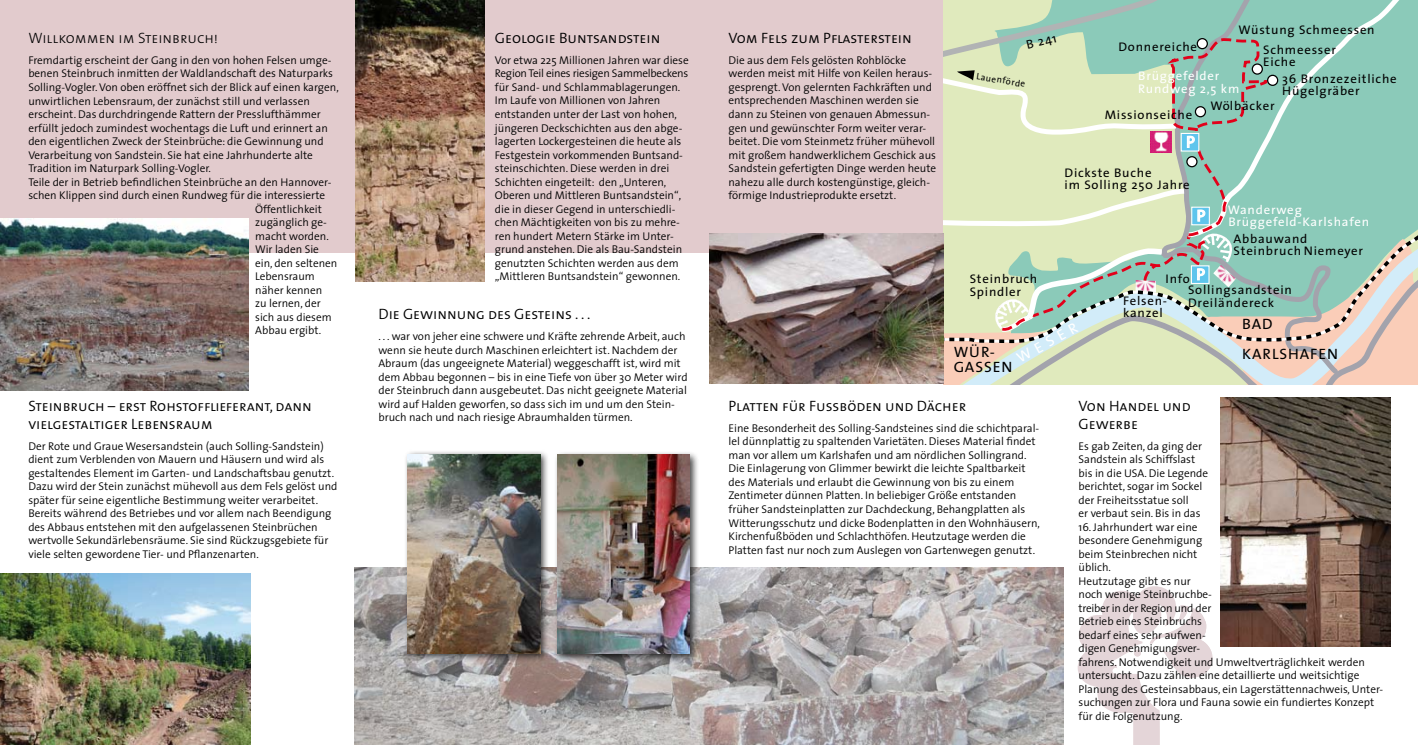
<style>
.page{position:relative;width:1418px;height:745px;background:#fff}
.page>*{position:absolute;margin:0;border:0;box-sizing:border-box;transform-origin:0 0}
.t1{font:16.25px "The Sans";color:#fff}
.t2{font:15px/18px "The Sans Semi Light Caps";color:#000}
.t3{font:15px "The Sans Light Caps";color:#000}
.t4{font:15px/15px "The Sans";letter-spacing:.06em;color:#000}
.t5{font:15px "The Sans";color:#fff}
.t6{font:12.5px/12.5px "The Sans";letter-spacing:.06em;color:#000}
.t7{font:12.5px/12.5px "The Sans";letter-spacing:.06em;color:#fff}
.t8{font:300 11.25px/13.5px "The Sans";color:#000}
.t9{font:9.38px "The Sans";color:#000}
</style>
<div class="page">
<svg style="left:1077px;top:586px;width:136px;height:158px"></svg>
<div style="left:0;top:0;width:1417px;height:252px;background:#e2cbcd"></div>
<img style="left:0;top:218px;width:248px;height:172px">
<img style="left:355px;top:0;width:129px;height:281px">
<img style="left:0;top:573px;width:250px;height:171px">
<img style="left:354px;top:567px;width:709px;height:177px">
<svg style="left:943px;top:0;width:474px;height:191px;background:#9fd0bb"></svg>
<svg style="left:1025px;top:37px;width:253px;height:154px;background:#acceb6"></svg>
<div style="left:1180px;top:133px;width:19px;height:18px;background:#5ec5ed;border:1px solid #fff"></div>
<svg style="left:943px;top:70px;width:252px;height:78px;background:#dae6c0"></svg>
<img style="left:1150px;top:131px;width:21px;height:21px">
<svg style="left:943px;top:191px;width:474px;height:193px;background:#c3d3be"></svg>
<div style="left:403px;top:449px;width:152px;height:218px;background:#000;opacity:.75"></div>
<img style="left:407px;top:454px;width:133px;height:198px">
<div style="left:553px;top:450px;width:151px;height:218px;background:#000;opacity:.75"></div>
<img style="left:557px;top:454px;width:133px;height:199px">
<img style="left:1220px;top:397px;width:170px;height:249px">
<img style="left:710px;top:233px;width:233px;height:151px">
<h2 class="t3" style="left:28px;top:25px;width:191px">Willkommen im Steinbruch!</h2>
<p class="t8" style="left:28px;top:53px;width:305px">Fremdartig erscheint der Gang in den von hohen Felsen umge-</p>
<p class="t8" style="left:28px;top:66px;width:306px">benen Steinbruch inmitten der Waldlandschaft des Naturparks</p>
<p class="t8" style="left:28px;top:80px;width:312px">Solling-Vogler. Von oben eröffnet sich der Blick auf einen kargen,</p>
<p class="t8" style="left:28px;top:93px;width:283px">unwirtlichen Lebensraum, der zunächst still und verlassen</p>
<p class="t8" style="left:28px;top:107px;width:294px">erscheint. Das durchdringende Rattern der Presslufthämmer</p>
<p class="t8" style="left:28px;top:120px;width:301px">erfüllt jedoch zumindest wochentags die Luft und erinnert an</p>
<p class="t8" style="left:28px;top:134px;width:297px">den eigentlichen Zweck der Steinbrüche: die Gewinnung und</p>
<p class="t8" style="left:28px;top:147px;width:286px">Verarbeitung von Sandstein. Sie hat eine Jahrhunderte alte</p>
<p class="t8" style="left:28px;top:161px;width:184px">Tradition im Naturpark Solling-Vogler.</p>
<p class="t8" style="left:28px;top:174px;width:304px">Teile der in Betrieb befindlichen Steinbrüche an den Hannover-</p>
<p class="t8" style="left:28px;top:188px;width:298px">schen Klippen sind durch einen Rundweg für die interessierte</p>
<p class="t8" style="left:255px;top:201px;width:68px">Öffentlichkeit</p>
<p class="t8" style="left:255px;top:215px;width:73px">zugänglich ge-</p>
<p class="t8" style="left:255px;top:228px;width:75px">macht worden.</p>
<p class="t8" style="left:255px;top:242px;width:65px">Wir laden Sie</p>
<p class="t8" style="left:255px;top:255px;width:84px">ein, den seltenen</p>
<p class="t8" style="left:255px;top:269px;width:61px">Lebensraum</p>
<p class="t8" style="left:255px;top:282px;width:69px">näher kennen</p>
<p class="t8" style="left:255px;top:296px;width:67px">zu lernen, der</p>
<p class="t8" style="left:255px;top:309px;width:78px">sich aus diesem</p>
<p class="t8" style="left:255px;top:323px;width:68px">Abbau ergibt.</p>
<h2 class="t2" style="left:28px;top:396px;width:285px">Steinbruch – erst Rohstoff lieferant, dann vielgestaltiger Lebensraum</h2>
<p class="t8" style="left:28px;top:438px;width:310px">Der Rote und Graue Wesersandstein (auch Solling-Sandstein) dient zum Verblenden von Mauern und Häusern und wird als gestaltendes Element im Garten- und Landschaftsbau genutzt.<br>Dazu wird der Stein zunächst mühevoll aus dem Fels gelöst und später für seine eigentliche Bestimmung weiter verarbeitet.<br>Bereits während des Betriebes und vor allem nach Beendigung des Abbaus entstehen mit den aufgelassenen Steinbrüchen wertvolle Sekundärlebensräume. Sie sind Rückzugsgebiete für viele selten gewordene Tier- und Pflanzenarten.</p>
<h2 class="t2" style="left:495px;top:28px;width:167px">Geologie Buntsandstein</h2>
<p class="t8" style="left:495px;top:53px;width:195px">Vor etwa 225 Millionen Jahren war diese Region Teil eines riesigen Sammelbeckens für Sand- und Schlammablagerungen.<br>Im Laufe von Millionen von Jahren entstanden unter der Last von hohen, jüngeren Deckschichten aus den abge&shy;lagerten Lockergesteinen die heute als Festgestein vorkommenden Buntsand&shy;steinschichten. Diese werden in drei Schichten eingeteilt: den „Unteren, Oberen und Mittleren Buntsandstein“, die in dieser Gegend in unterschiedli&shy;chen Mächtigkeiten von bis zu mehre&shy;ren hundert Metern Stärke im Unter&shy;grund anstehen. Die als Bau-Sandstein genutzten Schichten werden aus dem „Mittleren Buntsandstein“ gewonnen.</p>
<h2 class="t2" style="left:378px;top:304px;width:213px">Die Gewinnung des Gesteins . . .</h2>
<p class="t8" style="left:378px;top:329px;width:311px">. . . war von jeher eine schwere und Kräfte zehrende Arbeit, auch wenn sie heute durch Maschinen erleichtert ist. Nachdem der Abraum (das ungeeignete Material) weggeschafft ist, wird mit dem Abbau begonnen – bis in eine Tiefe von über 30 Meter wird der Steinbruch dann ausgebeutet. Das nicht geeignete Material wird auf Halden geworfen, so dass sich im und um den Stein&shy;bruch nach und nach riesige Abraumhalden türmen.</p>
<h2 class="t2" style="left:728px;top:28px;width:185px">Vom Fels zum Pf lasterstein</h2>
<p class="t8" style="left:728px;top:53px;width:209px">Die aus dem Fels gelösten Rohblöcke werden meist mit Hilfe von Keilen heraus&shy;gesprengt. Von gelernten Fachkräften und entsprechenden Maschinen werden sie dann zu Steinen von genauen Abmessun&shy;gen und gewünschter Form weiter verar&shy;beitet. Die vom Steinmetz früher mühevoll mit großem handwerklichem Geschick aus Sandstein gefertigten Dinge werden heute nahezu alle durch kostengünstige, gleich&shy;förmige Industrieprodukte ersetzt.</p>
<p class="t6" style="left:1025px;top:38px;width:32px;rotate:-14deg">B 241</p>
<p class="t9" style="left:977px;top:68px;width:51px;rotate:9deg">Lauenförde</p>
<p class="t6" style="left:1238px;top:23px;width:138px">Wüstung Schmeessen</p>
<p class="t6" style="left:1282px;top:72px;width:116px">36 Bronzezeitliche<br>Hügelgräber</p>
<p class="t6" style="left:1118px;top:40px;width:80px">Donnereiche</p>
<p class="t6" style="left:1263px;top:43px;width:74px">Schmeesser<br>Eiche</p>
<p class="t7" style="left:1138px;top:70px;width:103px">Brüggefelder<br>Rundweg 2,5 km</p>
<h1 class="t1" style="left:1185px;top:128px;width:10px">P</h1>
<p class="t6" style="left:1210px;top:99px;width:66px">Wölbäcker</p>
<p class="t6" style="left:1104px;top:108px;width:89px">Missionseiche</p>
<p class="t6" style="left:1064px;top:166px;width:127px">Dickste Buche<br>im Solling 250 Jahre</p>
<h1 class="t1" style="left:1196px;top:202px;width:10px">P</h1>
<p class="t7" style="left:1227px;top:203px;width:143px">Wanderweg<br>Brüggefeld-Karlshafen</p>
<p class="t6" style="left:969px;top:272px;width:69px">Steinbruch<br>Spindler</p>
<h2 class="t5" style="left:1011px;top:348px;width:69px;rotate:-29deg">W E S E R</h2>
<h2 class="t4" style="left:953px;top:344px;width:60px">WÜR-<br>GASSEN</h2>
<p class="t6" style="left:1233px;top:232px;width:131px">Abbauwand<br>Steinbruch Niemeyer</p>
<p class="t6" style="left:1187px;top:283px;width:105px">Sollingsandstein<br>Dreiländereck</p>
<h1 class="t1" style="left:1196px;top:260px;width:10px">P</h1>
<p class="t6" style="left:1165px;top:272px;width:26px">Info</p>
<p class="t6" style="left:1123px;top:294px;width:45px">Felsen&shy;kanzel</p>
<h2 class="t4" style="left:1242px;top:308px;width:97px;line-height:30px">BAD<br>KARLSHAFEN</h2>
<h2 class="t2" style="left:728px;top:396px;width:239px">Platten für Fussböden und Dächer</h2>
<p class="t8" style="left:728px;top:420px;width:313px">Eine Besonderheit des Solling-Sandsteines sind die schichtparal&shy;lel dünnplattig zu spaltenden Varietäten. Dieses Material findet man vor allem um Karlshafen und am nördlichen Sollingrand.<br>Die Einlagerung von Glimmer bewirkt die leichte Spaltbarkeit des Materials und erlaubt die Gewinnung von bis zu einem Zentimeter dünnen Platten. In beliebiger Größe entstanden früher Sandsteinplatten zur Dachdeckung, Behangplatten als Witterungsschutz und dicke Bodenplatten in den Wohnhäusern, Kirchenfußböden und Schlachthöfen. Heutzutage werden die Platten fast nur noch zum Auslegen von Gartenwegen genutzt.</p>
<h2 class="t2" style="left:1078px;top:395px;width:114px">Von Handel und<br>Gewerbe</h2>
<p class="t8" style="left:1078px;top:438px;width:131px">Es gab Zeiten, da ging der<br>Sandstein als Schiffslast bis in die USA. Die Legende berichtet, sogar im Sockel der Freiheitsstatue soll<br>er verbaut sein. Bis in das</p>
<p class="t8" style="left:1078px;top:519px;width:306px">16. Jahrhundert war eine<br>besondere Genehmigung<br>beim Steinbrechen nicht<br>üblich.<br>Heutzutage gibt es nur<br>noch wenige Steinbruchbe-<br>treiber in der Region und der<br>Betrieb eines Steinbruchs<br>bedarf eines sehr aufwen-<br>digen Genehmigungsver-<br>fahrens. Notwendigkeit und Umweltverträglichkeit werden untersucht. Dazu zählen eine detaillierte und weitsichtige Planung des Gesteinsabbaus, ein Lagerstättennachweis, Unter&shy;suchungen zur Flora und Fauna sowie ein fundiertes Konzept für die Folgenutzung.</p>
</div>
